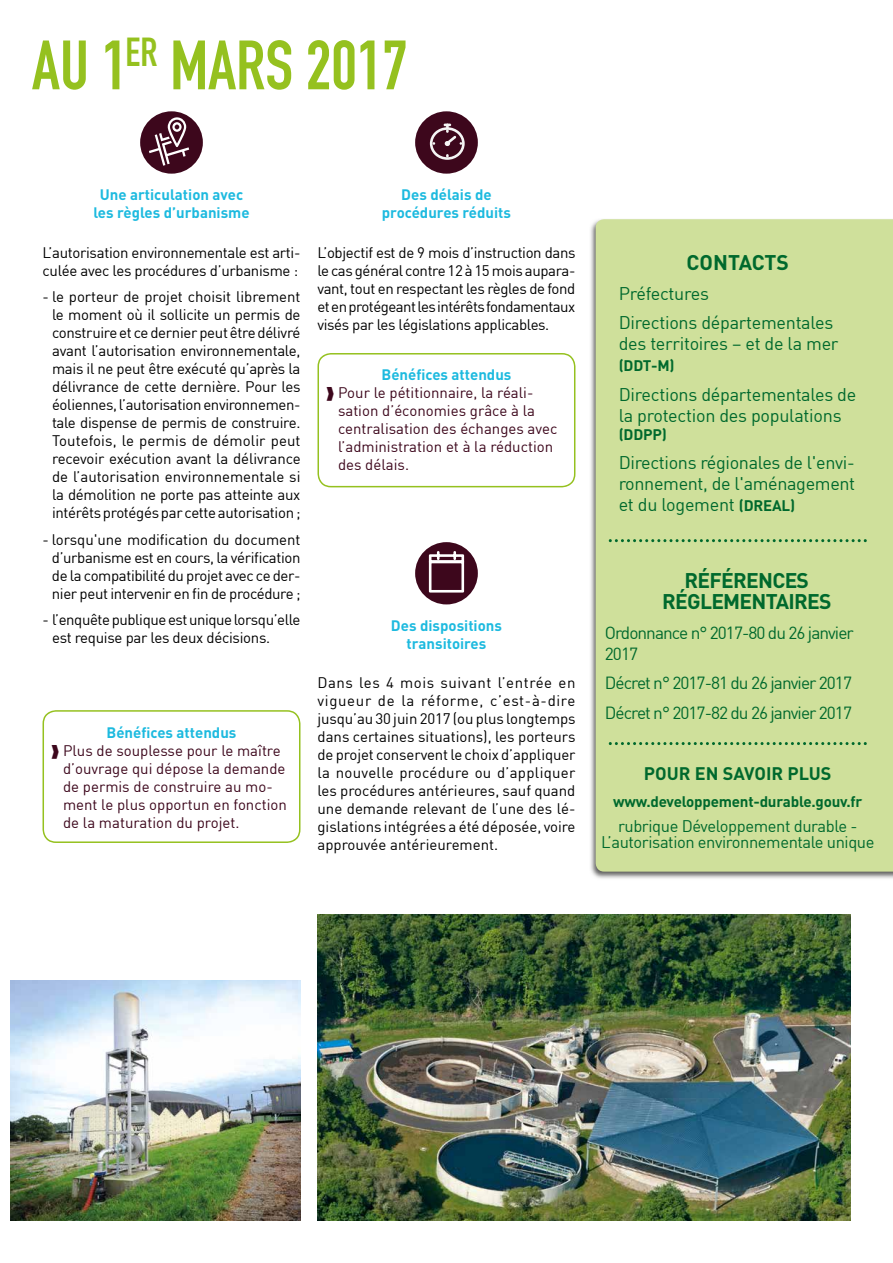
<style>
.page{position:relative;width:893px;height:1263px;background:#fff}
.page>*{position:absolute;margin:0;border:0;box-sizing:border-box;transform-origin:0 0}
.t1{font:68.55px "DIN Engschrift Std";color:#95c11f}
.t2{font:700 21px/21px "DIN";letter-spacing:-.035em;color:#00692d;text-align:center}
.t3{font:700 21px "DIN";color:#00692d}
.t4{font:18px/21px "DIN";letter-spacing:-.015em;color:#00692d}
.t5{font:700 18px "DIN";color:#00692d}
.t6{font:17.25px/21px "DIN";letter-spacing:-.055em;color:#00692d}
.t7{font:16.5px/16.5px "DIN";letter-spacing:-.025em;color:#00692d;text-align:center}
.t8{font:700 15.15px "DIN";letter-spacing:-.015em;color:#00692d}
.t9{font:15px/18px "DIN";letter-spacing:-.02em;color:#000;text-align:justify}
.t10{font:15px/18px "DIN";color:#3d071c}
.t11{font:700 15px/18px "DIN";color:#1dbadf;text-align:center}
.s1{font-weight:700;font-size:15.15px}
</style>
<div class="page">
<img style="left:317px;top:915px;width:533px;height:305px">
<img style="left:11px;top:980px;width:289px;height:240px">
<div style="left:415px;top:542px;width:63px;height:62px;background:#3d071c;border-radius:50%"></div>
<svg style="left:429px;top:551px;width:35px;height:41px"></svg>
<div style="left:415px;top:111px;width:63px;height:63px;background:#3d071c;border-radius:50%"></div>
<svg style="left:430px;top:124px;width:35px;height:36px"></svg>
<img style="left:590px;top:221px;width:303px;height:658px">
<div style="left:596px;top:219px;width:297px;height:652px;background:#cfe09b"></div>
<svg style="left:609px;top:539px;width:258px;height:3px"></svg>
<svg style="left:609px;top:742px;width:258px;height:3px"></svg>
<div style="left:140px;top:111px;width:63px;height:63px;background:#3d071c;border-radius:50%"></div>
<svg style="left:149px;top:117px;width:40px;height:49px"></svg>
<svg style="left:43px;top:710px;width:257px;height:133px"></svg>
<svg style="left:317px;top:353px;width:258px;height:134px"></svg>
<h1 class="t1" style="left:32px;top:25px;width:377px">AU 1<sup>ER</sup> MARS 2017</h1>
<p class="t11" style="left:93px;top:185px;width:158px">Une articulation avec les règles d’urbanisme</p>
<p class="t9" style="left:43px;top:243px;width:259px">L’autorisation environnementale est arti&shy;culée avec les procédures d’urbanisme :</p>
<p class="t9" style="left:52px;top:287px;width:250px;text-indent:-10px">- le porteur de projet choisit librement le moment où il sollicite un permis de construire et ce dernier peut être délivré avant l’autorisation environnementale, mais il ne peut être exécuté qu’après la délivrance de cette dernière. Pour les éoliennes, l’autorisation environnemen&shy;tale dispense de permis de construire.<br>Toutefois, le permis de démolir peut recevoir exécution avant la délivrance de l’autorisation environnementale si la démolition ne porte pas atteinte aux intérêts protégés par cette autorisation ;</p>
<p class="t9" style="left:52px;top:530px;width:250px;text-indent:-9px">- lorsqu'une modification du document d’urbanisme est en cours, la vérification de la compatibilité du projet avec ce der&shy;nier peut intervenir en fin de procédure ;</p>
<p class="t9" style="left:52px;top:610px;width:250px;text-indent:-10px">- l’enquête publique est unique lorsqu’elle est requise par les deux décisions.</p>
<p class="t11" style="left:107px;top:723px;width:131px">Bénéfices attendus</p>
<p class="t10" style="left:63px;top:741px;width:225px">Plus de souplesse pour le maître d’ouvrage qui dépose la demande de permis de construire au mo&shy;ment le plus opportun en fonction de la maturation du projet.</p>
<p class="t11" style="left:382px;top:185px;width:131px">Des délais de procédures réduits</p>
<p class="t9" style="left:317px;top:243px;width:259px">L’objectif est de 9 mois d’instruction dans le cas général contre 12 à 15 mois aupara&shy;vant, tout en respectant les règles de fond et en protégeant les intérêts fondamentaux visés par les législations applicables.</p>
<p class="t11" style="left:381px;top:365px;width:131px">Bénéfices attendus</p>
<p class="t10" style="left:338px;top:383px;width:221px">Pour le pétitionnaire, la réali&shy;sation d’économies grâce à la centralisation des échanges avec l’administration et à la réduction des délais.</p>
<p class="t11" style="left:391px;top:616px;width:112px">Des dispositions transitoires</p>
<p class="t9" style="left:317px;top:674px;width:260px">Dans les 4 mois suivant l’entrée en vigueur de la réforme, c’est-à-dire jusqu’au 30 juin 2017 (ou plus longtemps dans certaines situations), les porteurs de projet conservent le choix d’appliquer la nouvelle procédure ou d’appliquer les procédures antérieures, sauf quand une demande relevant de l’une des lé&shy;gislations intégrées a été déposée, voire approuvée antérieurement.</p>
<h2 class="t3" style="left:687px;top:249px;width:104px">CONTACTS</h2>
<p class="t4" style="left:619px;top:278px;width:216px;line-height:29.5px">Préfectures<br>Directions départementales</p>
<p class="t4" style="left:619px;top:333px;width:221px">des territoires – et de la mer</p>
<p class="t8" style="left:619px;top:356px;width:57px">(DDT-M)</p>
<p class="t4" style="left:619px;top:383px;width:239px">Directions départementales de la protection des populations</p>
<p class="t8" style="left:619px;top:424px;width:50px">(DDPP)</p>
<p class="t4" style="left:619px;top:452px;width:238px;text-align:justify">Directions régionales de l'envi&shy;ronnement, de l'aménagement et du logement <span class="s1">(DREAL)</span></p>
<h2 class="t2" style="left:662px;top:569px;width:171px">RÉFÉRENCES<br>RÉGLEMENTAIRES</h2>
<p class="t6" style="left:605px;top:621px;width:250px">Ordonnance n° 2017-80 du 26 janvier<br>2017</p>
<p class="t6" style="left:605px;top:668px;width:249px;line-height:29.5px">Décret n° 2017-81 du 26 janvier 2017<br>Décret n° 2017-82 du 26 janvier 2017</p>
<p class="t5" style="left:644px;top:762px;width:189px">POUR EN SAVOIR PLUS</p>
<p class="t8" style="left:613px;top:791px;width:251px">www.developpement-durable.gouv.fr</p>
<p class="t7" style="left:601px;top:817px;width:275px">rubrique Développement durable -<br>L’autorisation environnementale unique</p>
</div>
